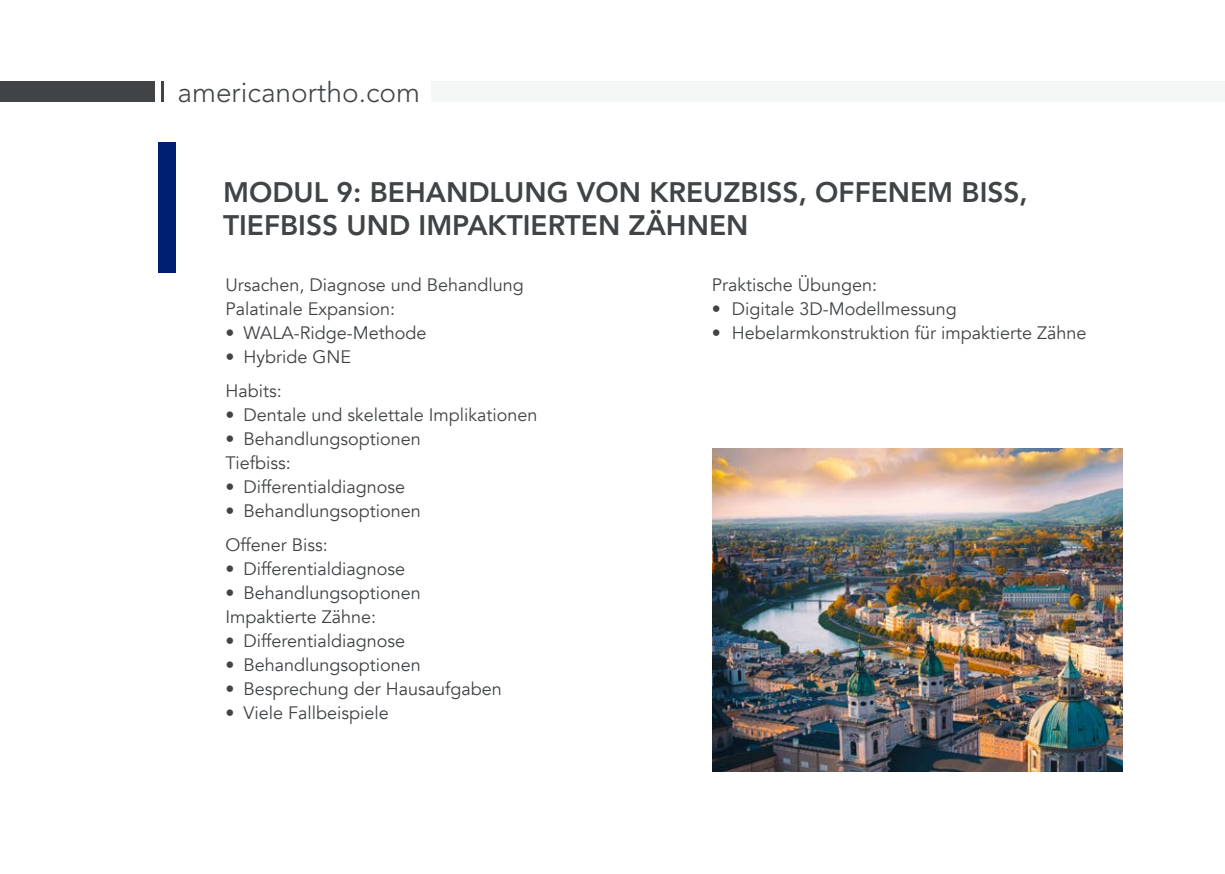
<style>
.page{position:relative;width:1225px;height:874px;background:#fff}
.page>*{position:absolute;margin:0;border:0;box-sizing:border-box;transform-origin:0 0}
.t1{font:800 28px/33.6px "Avenir LT Std";color:#414447}
.t2{font:300 28px "Avenir LT Std";color:#414447}
.t3{font:18px/24px "Avenir";color:#414447}
</style>
<div class="page">
<div style="left:159px;top:142px;width:17px;height:131px;background:#001e70"></div>
<img style="left:712px;top:448px;width:411px;height:323px">
<div style="left:1208px;top:82px;width:17px;height:20px;background:#f5f7f7"></div>
<div style="left:431px;top:82px;width:777px;height:20px;background:#f5f7f7"></div>
<div style="left:0;top:82px;width:154px;height:20px;background:#414447"></div>
<hr style="left:161px;top:82px;width:3px;height:20px;background:#414447">
<h1 class="t2" style="left:178px;top:76px;width:244px">americanortho.com</h1>
<h1 class="t1" style="left:223px;top:175px;width:806px">MODUL 9: BEHANDLUNG VON KREUZBISS, OFFENEM BISS,<br>TIEFBISS UND IMPAKTIERTEN ZÄHNEN</h1>
<p class="t3" style="left:225px;top:273px;width:300px">Ursachen, Diagnose und Behandlung<br>Palatinale Expansion:</p>
<p class="t3" style="left:225px;top:321px;width:203px">• WALA-Ridge-Methode</p>
<p class="t3" style="left:225px;top:340px;width:127px;line-height:34px">• Hybride GNE<br>Habits:</p>
<p class="t3" style="left:225px;top:403px;width:314px">• Dentale und skelettale Implikationen</p>
<p class="t3" style="left:225px;top:427px;width:197px">• Behandlungsoptionen<br>Tiefbiss:</p>
<p class="t3" style="left:225px;top:475px;width:181px">• Differentialdiagnose</p>
<p class="t3" style="left:225px;top:494px;width:197px;line-height:34px">• Behandlungsoptionen<br>Offener Biss:</p>
<p class="t3" style="left:225px;top:557px;width:181px">• Differentialdiagnose</p>
<p class="t3" style="left:225px;top:581px;width:197px">• Behandlungsoptionen<br>Impaktierte Zähne:</p>
<p class="t3" style="left:225px;top:629px;width:181px">• Differentialdiagnose</p>
<p class="t3" style="left:225px;top:653px;width:197px">• Behandlungsoptionen</p>
<p class="t3" style="left:225px;top:677px;width:278px">• Besprechung der Hausaufgaben</p>
<p class="t3" style="left:225px;top:701px;width:165px">• Viele Fallbeispiele</p>
<p class="t3" style="left:711px;top:273px;width:167px">Praktische Übungen:</p>
<p class="t3" style="left:711px;top:297px;width:246px">• Digitale 3D-Modellmessung</p>
<p class="t3" style="left:711px;top:321px;width:376px">• Hebelarmkonstruktion für impaktierte Zähne</p>
</div>
